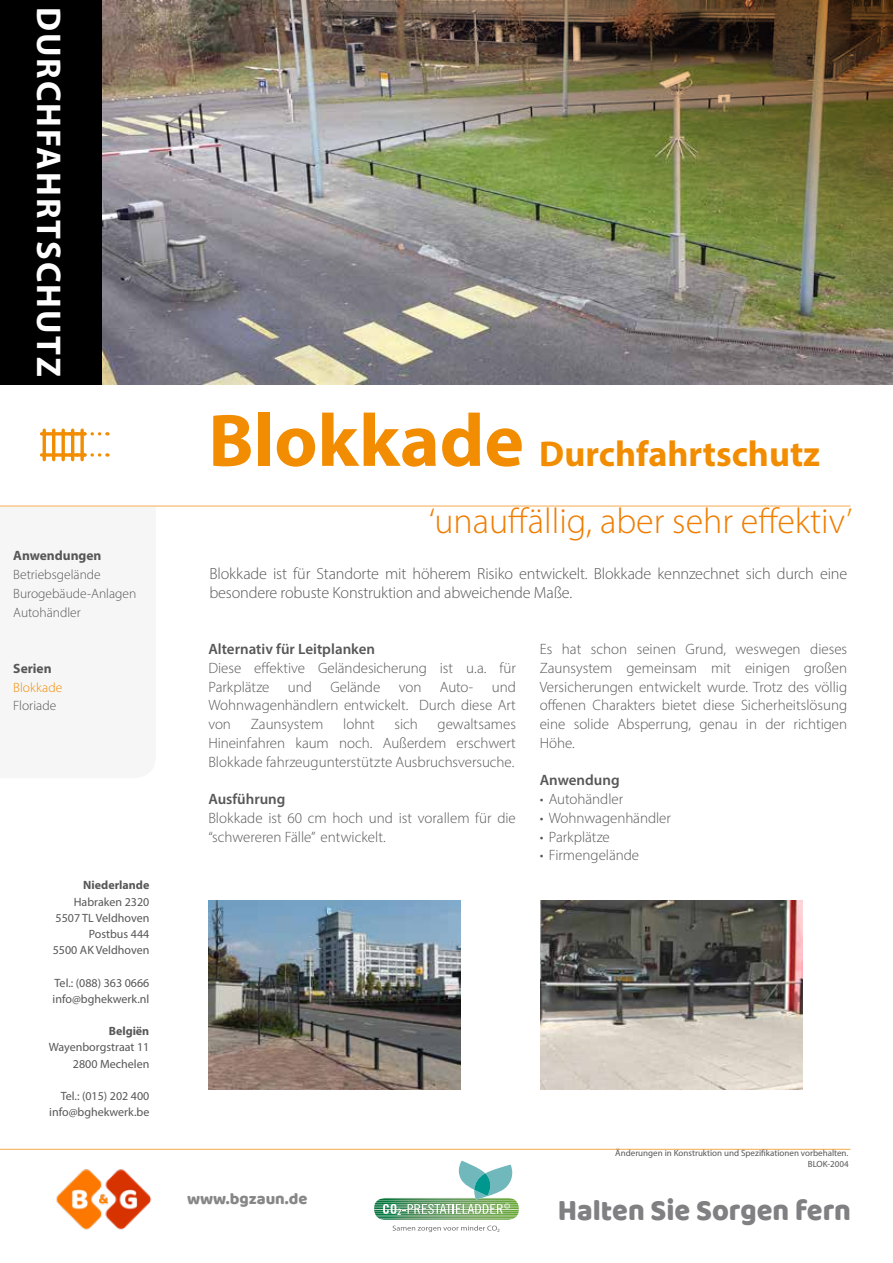
<style>
.page{position:relative;width:893px;height:1263px;background:#fff}
.page>*{position:absolute;margin:0;border:0;box-sizing:border-box;transform-origin:0 0}
.t1{font:300 36px "Myriad Pro";color:#ef7d00}
.t2{font:700 36px "Myriad Pro";color:#f28c00}
.t3{font:700 34.5px "Myriad Pro";letter-spacing:.06em;color:#fff}
.t4{font:30.45px "Baloo";color:#808083;scale:.95 1}
.t5{font:16.5px "Baloo";color:#878787}
.t6{font:300 16.2px/18.8px "Myriad Pro";letter-spacing:-.01em;color:#575756}
.t7{font:300 15px/18.8px "Myriad Pro";color:#575757;text-align:justify}
.t8{font:600 15px "Myriad Pro";color:#575757}
.t9{font:300 13.5px/18.8px "Myriad Pro";color:#575757}
.t10{font:700 13.5px "Myriad Pro";color:#575757}
.t11{font:300 13.5px "Myriad Pro";color:#f28c00}
.t12{font:12px/16.2px "Myriad Pro";color:#575757;text-align:right}
.t13{font:700 12px "Myriad Pro";color:#575757}
.t14{font:9px/10.8px "Myriad Pro";color:#575757;text-align:right}
.t15{font:8.7px "Trade Gothic Bold Cond Twenty";color:#fff;scale:1.13 1}
.t16{font:4.8px "Myriad Pro";color:#706f6f;scale:1.13 1}
.s1{font-size:75px}
.s2{color:#f28c00}
</style>
<div class="page">
<img style="left:56px;top:1169px;width:96px;height:61px">
<svg style="left:0;top:428px;width:851px;height:79px"></svg>
<hr style="left:0;top:506px;width:850px;height:1px;background:#f7aa4e">
<hr style="left:43px;top:430px;width:3px;height:30px;background:#f28c00">
<hr style="left:52px;top:430px;width:3px;height:30px;background:#f28c00">
<hr style="left:62px;top:430px;width:3px;height:30px;background:#f28c00">
<hr style="left:71px;top:430px;width:3px;height:30px;background:#f28c00">
<svg style="left:80px;top:430px;width:4px;height:30px"></svg>
<svg style="left:42px;top:453px;width:20px;height:4px"></svg>
<svg style="left:65px;top:453px;width:35px;height:4px"></svg>
<hr style="left:42px;top:432px;width:43px;height:3px;background:#f28c00">
<svg style="left:65px;top:432px;width:35px;height:3px"></svg>
<img style="left:208px;top:900px;width:253px;height:189px">
<img style="left:540px;top:900px;width:262px;height:189px">
<hr style="left:0;top:1149px;width:850px;height:1px;background:#f7aa4e">
<svg style="left:393px;top:1225px;width:104px;height:7px"></svg>
<img style="left:378px;top:1198px;width:24px;height:2px">
<img style="left:381px;top:1198px;width:21px;height:1px">
<img style="left:374px;top:1200px;width:145px;height:14px">
<img style="left:376px;top:1215px;width:141px;height:3px">
<img style="left:380px;top:1218px;width:133px;height:1px">
<svg style="left:383px;top:1204px;width:13px;height:10px"></svg>
<svg style="left:402px;top:1160px;width:113px;height:54px"></svg>
<img style="left:0;top:0;width:893px;height:383px">
<h2 class="t3" style="left:71px;top:7px;width:371px;rotate:90deg">DURCHFAHRTSCHUTZ</h2>
<p class="t10" style="left:13px;top:547px;width:90px">Anwendungen</p>
<p class="t9" style="left:13px;top:565px;width:125px">Betriebsgelände<br>Burogebäude-Anlagen<br>Autohändler</p>
<p class="t10" style="left:13px;top:659px;width:40px">Serien</p>
<p class="t11" style="left:13px;top:679px;width:50px">Blokkade</p>
<p class="t9" style="left:13px;top:696px;width:44px">Floriade</p>
<p class="t13" style="left:83px;top:877px;width:68px">Niederlande</p>
<p class="t12" style="left:53px;top:893px;width:98px">Habraken 2320<br>5507 TL Veldhoven<br>Postbus 444<br>5500 AK Veldhoven</p>
<p class="t12" style="left:53px;top:974px;width:98px;text-align:left">Tel.: (088) 363 0666 info@bghekwerk.nl</p>
<p class="t13" style="left:109px;top:1023px;width:42px">Belgiën</p>
<p class="t12" style="left:49px;top:1039px;width:102px">Wayenborgstraat 11<br>2800 Mechelen</p>
<p class="t12" style="left:49px;top:1088px;width:102px">Tel.: (015) 202 400 info@bghekwerk.be</p>
<h1 class="t2" style="left:208px;top:430px;width:613px"><span class="s1">Blokkade</span> Durchfahrtschutz</h1>
<h1 class="t1" style="left:429px;top:499px;width:425px">‘unauffällig, aber sehr effektiv<span class="s2">’</span></h1>
<p class="t6" style="left:209px;top:564px;width:639px">Blokkade ist für Standorte mit höherem Risiko entwickelt. Blokkade kennzechnet sich durch eine besondere robuste Konstruktion and abweichende Maße.</p>
<p class="t8" style="left:208px;top:639px;width:168px">Alternativ für Leitplanken</p>
<p class="t7" style="left:208px;top:658px;width:309px">Diese effektive Geländesicherung ist u.a. für Parkplätze und Gelände von Auto- und Wohnwagenhändlern entwickelt. Durch diese Art von</p>
<p class="t7" style="left:208px;top:714px;width:309px;text-indent:229px">gewaltsames Hineinfahren kaum noch. Außerdem erschwert Blokkade fahrzeugunterstützte Ausbruchsversuche.</p>
<p class="t8" style="left:208px;top:789px;width:79px">Ausführung</p>
<p class="t7" style="left:208px;top:808px;width:309px">Blokkade ist 60 cm hoch und ist vorallem für die “schwereren Fälle” entwickelt.</p>
<p class="t7" style="left:251px;top:714px;width:74px">Zaunsystem</p>
<p class="t7" style="left:343px;top:714px;width:33px">lohnt</p>
<p class="t7" style="left:395px;top:714px;width:25px">sich</p>
<p class="t7" style="left:540px;top:639px;width:309px">Es hat schon seinen Grund, weswegen dieses Zaunsystem gemeinsam mit einigen großen Versicherungen entwickelt wurde. Trotz des völlig offenen Charakters bietet diese Sicherheitslösung eine solide Absperrung, genau in der richtigen Höhe.</p>
<p class="t8" style="left:540px;top:771px;width:82px">Anwendung</p>
<p class="t7" style="left:540px;top:789px;width:85px">• Autohändler</p>
<p class="t7" style="left:540px;top:808px;width:133px">• Wohnwagenhändler</p>
<p class="t7" style="left:540px;top:827px;width:72px">• Parkplätze</p>
<p class="t7" style="left:540px;top:846px;width:101px">• Firmengelände</p>
<p class="t5" style="left:187px;top:1189px;width:122px">www.bgzaun.de</p>
<p class="t15" style="left:397px;top:1206px;width:5px">2</p>
<p class="t16" style="left:497px;top:1227px;width:4px">2</p>
<p class="t14" style="left:615px;top:1148px;width:235px">Änderungen in Konstruktion und Spezifikationen vorbehalten.<br>BLOK-2004</p>
<h3 class="t4" style="left:558px;top:1192px;width:310px">Halten Sie Sorgen fern</h3>
</div>
